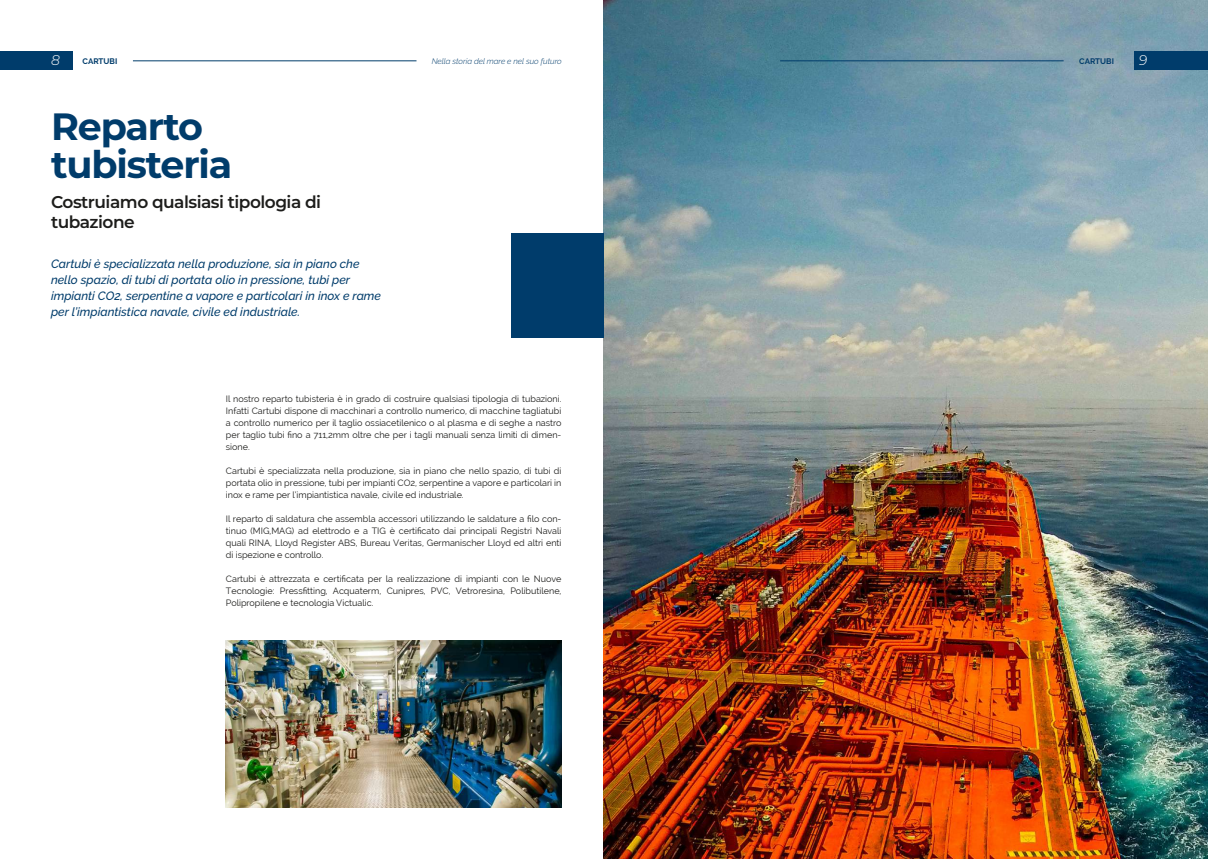
<style>
.page{position:relative;width:1208px;height:859px;background:#fff}
.page>*{position:absolute;margin:0;border:0;box-sizing:border-box;transform-origin:0 0}
.t1{font:700 38px/38px "Montserrat";letter-spacing:-.03em;color:#003c6b}
.t2{font:600 17px/20.4px "Montserrat";letter-spacing:-.03em;color:#1d1d1b}
.t3{font:italic 300 14px "Montserrat";color:#fff}
.t4{font:italic 500 12px/16px "Raleway";color:#003c6b}
.t5{font:9px/12px "Raleway";color:#1d1d1b;text-align:justify}
.t6{font:italic 300 8px "Raleway";color:#003c6b}
.t7{font:700 8px "Raleway";color:#003c6b}
</style>
<div class="page">
<img style="left:604px;top:0;width:604px;height:859px">
<img style="left:226px;top:641px;width:335px;height:167px">
<div style="left:511px;top:233px;width:93px;height:105px;background:#003c6b"></div>
<div style="left:0;top:51px;width:72px;height:18px;background:#003c6b"></div>
<hr style="left:133px;top:61px;width:283px;height:1px;background:#003c6b">
<div style="left:1135px;top:51px;width:73px;height:18px;background:#003c6b"></div>
<hr style="left:780px;top:61px;width:283px;height:1px;background:#003c6b">
<h3 class="t3" style="left:51px;top:51px;width:10px">8</h3>
<p class="t7" style="left:83px;top:56px;width:36px">CARTUBI</p>
<p class="t6" style="left:432px;top:56px;width:131px">Nella storia del mare e nel suo futuro</p>
<p class="t7" style="left:1079px;top:56px;width:36px">CARTUBI</p>
<h3 class="t3" style="left:1138px;top:51px;width:10px">9</h3>
<h1 class="t1" style="left:51px;top:106px;width:183px">Reparto tubisteria</h1>
<h2 class="t2" style="left:51px;top:191px;width:271px">Costruiamo qualsiasi tipologia di tubazione</h2>
<h3 class="t4" style="left:51px;top:256px;width:331px">Cartubi è specializzata nella produzione, sia in piano che nello spazio, di tubi di portata olio in pressione, tubi per impianti CO2, serpentine a vapore e particolari in inox e rame per l’impiantistica navale, civile ed industriale.</h3>
<p class="t5" style="left:226px;top:393px;width:337px">Il nostro reparto tubisteria è in grado di costruire qualsiasi tipologia di tubazioni.<br>Infatti Cartubi dispone di macchinari a controllo numerico, di macchine tagliatubi a controllo numerico per il taglio ossiacetilenico o al plasma e di seghe a nastro per taglio tubi fino a 711,2mm oltre che per i tagli manuali senza limiti di dimen&shy;sione.</p>
<p class="t5" style="left:226px;top:465px;width:337px">Cartubi è specializzata nella produzione, sia in piano che nello spazio, di tubi di portata olio in pressione, tubi per impianti CO2, serpentine a vapore e particolari in inox e rame per l’impiantistica navale, civile ed industriale.</p>
<p class="t5" style="left:226px;top:513px;width:337px">Il reparto di saldatura che assembla accessori utilizzando le saldature a filo con&shy;tinuo (MIG,MAG) ad elettrodo e a TIG è certificato dai principali Registri Navali quali RINA, Lloyd Register ABS, Bureau Veritas, Germanischer Lloyd ed altri enti di ispezione e controllo.</p>
<p class="t5" style="left:226px;top:573px;width:337px">Cartubi è attrezzata e certificata per la realizzazione di impianti con le Nuove Tecnologie: Pressfitting, Acquaterm, Cunipres, PVC, Vetroresina, Polibutilene, Polipropilene e tecnologia Victualic.</p>
</div>
